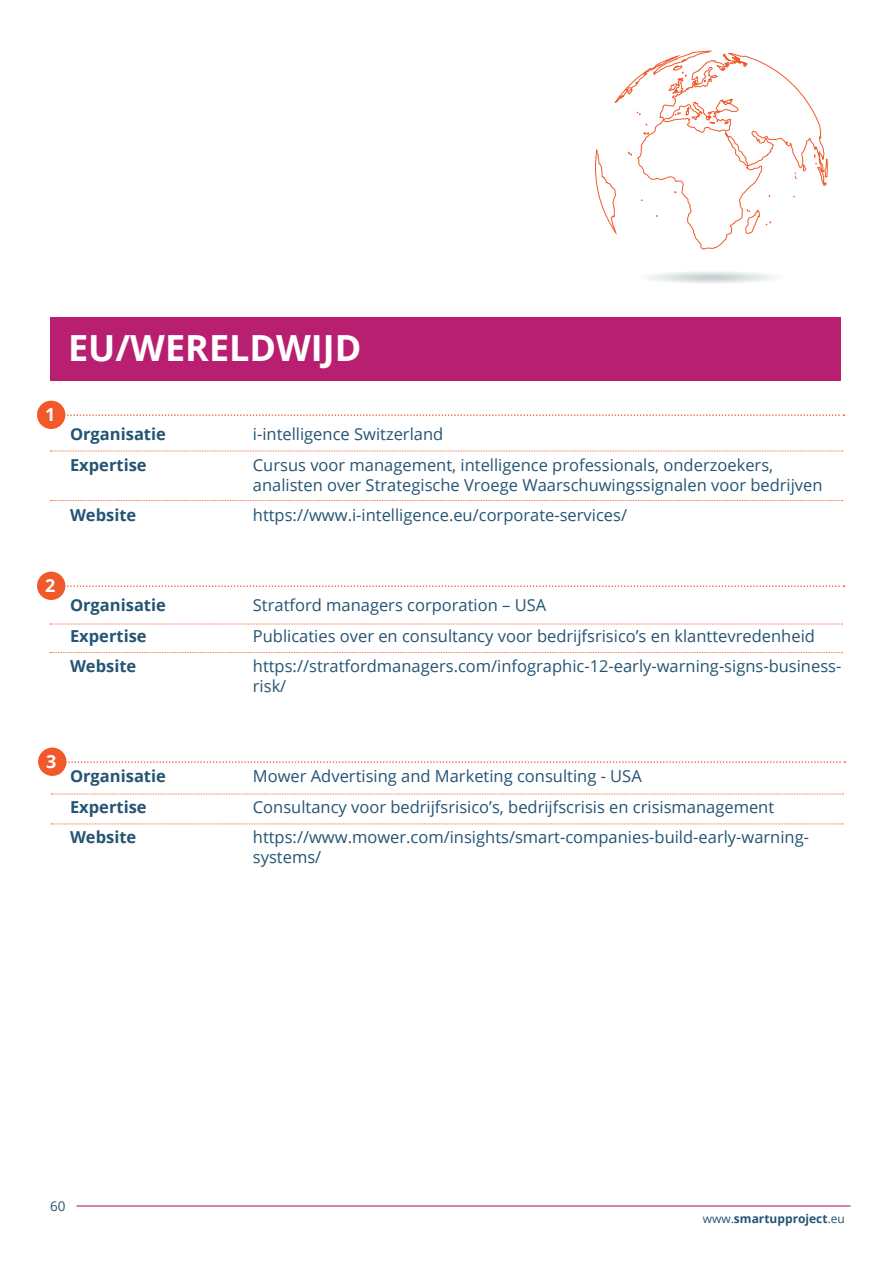
<style>
.page{position:relative;width:893px;height:1263px;background:#fff}
.page>*{position:absolute;margin:0;border:0;box-sizing:border-box;transform-origin:0 0}
.t1{font:700 36px "Open Sans";color:#fff}
.t2{font:700 18px "Open Sans";color:#fff}
.t3{font:16.5px/19.8px "Open Sans";color:#245473}
.t4{font:700 16.5px "Open Sans";color:#245473}
.t5{font:13.5px "Open Sans";color:#245473}
.t6{font:700 12px "Open Sans";color:#245473}
.s1{font-weight:400}
</style>
<div class="page">
<div style="left:50px;top:317px;width:791px;height:63px;background:#b81f71"></div>
<svg style="left:51px;top:451px;width:792px;height:1px"></svg>
<svg style="left:51px;top:500px;width:792px;height:1px"></svg>
<svg style="left:65px;top:414px;width:779px;height:2px"></svg>
<div style="left:37px;top:401px;width:28px;height:28px;background:#f1592b;border-radius:50%"></div>
<svg style="left:65px;top:585px;width:779px;height:2px"></svg>
<div style="left:37px;top:572px;width:28px;height:28px;background:#f1592b;border-radius:50%"></div>
<svg style="left:50px;top:624px;width:792px;height:1px"></svg>
<svg style="left:50px;top:652px;width:792px;height:1px"></svg>
<svg style="left:66px;top:761px;width:779px;height:2px"></svg>
<div style="left:38px;top:747px;width:28px;height:29px;background:#f1592b;border-radius:50%"></div>
<svg style="left:51px;top:823px;width:792px;height:1px"></svg>
<svg style="left:51px;top:794px;width:792px;height:1px"></svg>
<hr style="left:77px;top:1205px;width:773px;height:1px;background:#b81f71">
<div style="left:639px;top:271px;width:145px;height:13px;background:#fafafa;border-radius:50%"></div>
<div style="left:646px;top:271px;width:131px;height:12px;background:#f2f5f5;border-radius:50%"></div>
<div style="left:653px;top:272px;width:116px;height:11px;background:#edf0f0;border-radius:50%"></div>
<div style="left:661px;top:273px;width:101px;height:9px;background:#e6ebeb;border-radius:50%"></div>
<div style="left:668px;top:273px;width:87px;height:9px;background:#e0e6e6;border-radius:50%"></div>
<div style="left:675px;top:274px;width:72px;height:7px;background:#d9e0e0;border-radius:50%"></div>
<div style="left:683px;top:274px;width:57px;height:6px;background:#d4dbdb;border-radius:50%"></div>
<div style="left:690px;top:275px;width:43px;height:5px;background:#ccd6d6;border-radius:50%"></div>
<hr style="left:697px;top:276px;width:29px;height:3px;background:#c7d1d1;border-radius:50%">
<svg style="left:595px;top:50px;width:233px;height:200px"></svg>
<p class="t2" style="left:45px;top:402px;width:12px">1</p>
<p class="t1" style="left:68px;top:323px;width:295px">EU/WERELDWIJD</p>
<p class="t4" style="left:70px;top:422px;width:97px">Organisatie</p>
<p class="t3" style="left:253px;top:424px;width:192px">i-intelligence Switzerland</p>
<p class="t4" style="left:70px;top:453px;width:78px">Expertise</p>
<p class="t3" style="left:253px;top:454px;width:571px">Cursus voor management, intelligence professionals, onderzoekers, analisten over Strategische Vroege Waarschuwingssignalen voor bedrijven</p>
<p class="t4" style="left:70px;top:503px;width:68px">Website</p>
<p class="t3" style="left:253px;top:505px;width:376px">https://www.i-intelligence.eu/corporate-services/</p>
<p class="t2" style="left:45px;top:573px;width:12px">2</p>
<p class="t4" style="left:70px;top:593px;width:97px">Organisatie</p>
<p class="t3" style="left:253px;top:595px;width:295px">Stratford managers corporation – USA</p>
<p class="t4" style="left:70px;top:624px;width:78px">Expertise</p>
<p class="t3" style="left:253px;top:625px;width:564px">Publicaties over en consultancy voor bedrijfsrisico’s en klanttevredenheid</p>
<p class="t4" style="left:70px;top:655px;width:68px">Website</p>
<p class="t3" style="left:253px;top:656px;width:590px">https://stratfordmanagers.com/infographic-12-early-warning-signs-business&shy;risk/</p>
<p class="t2" style="left:46px;top:749px;width:12px">3</p>
<p class="t4" style="left:70px;top:764px;width:97px">Organisatie</p>
<p class="t3" style="left:253px;top:766px;width:390px">Mower Advertising and Marketing consulting - USA</p>
<p class="t4" style="left:70px;top:795px;width:78px">Expertise</p>
<p class="t3" style="left:253px;top:796px;width:523px">Consultancy voor bedrijfsrisico’s, bedrijfscrisis en crisismanagement</p>
<p class="t4" style="left:70px;top:826px;width:68px">Website</p>
<p class="t3" style="left:253px;top:827px;width:558px">https://www.mower.com/insights/smart-companies-build-early-warning&shy;systems/</p>
<p class="t5" style="left:50px;top:1197px;width:17px">60</p>
<p class="t6" style="left:703px;top:1210px;width:144px"><span class="s1">www.</span>smartupproject<span class="s1">.eu</span></p>
</div>
